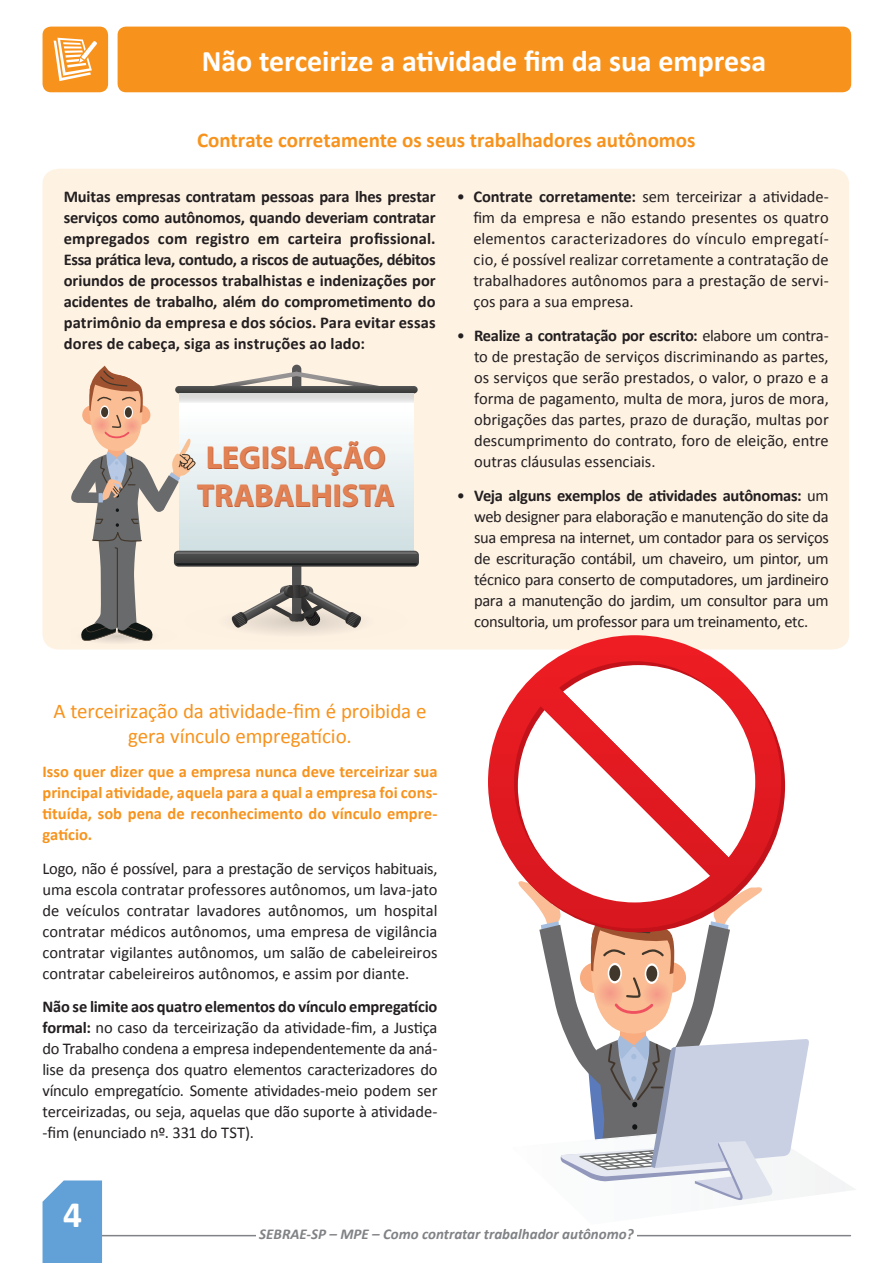
<style>
.page{position:relative;width:893px;height:1263px;background:#fff}
.page>*{position:absolute;margin:0;border:0;box-sizing:border-box;transform-origin:0 0}
.t1{font:700 37.35px "Calibri";color:#fff}
.t2{font:700 31.8px/38.2px "Myriad Pro";color:#c4633e}
.t3{font:700 30px "Calibri";letter-spacing:-.005em;color:#fff}
.t4{font:21px/25.5px "Calibri";letter-spacing:-.005em;color:#f7931d;text-align:center}
.t5{font:700 21px "Calibri";color:#f7931d}
.t6{font:16.5px/21px "Calibri";letter-spacing:-.005em;color:#231f20;text-align:justify}
.t7{font:700 16.5px/21px "Calibri";letter-spacing:.01em;color:#231f20;text-align:justify}
.t8{font:700 16.5px/21px "Calibri";color:#f7931d;text-align:justify}
.t9{font:italic 700 15px "Calibri";color:#808285}
.s1{font-weight:700}
</style>
<div class="page">
<hr style="left:65px;top:1235px;width:785px;height:1px;background:#808285">
<div style="left:256px;top:1225px;width:381px;height:18px;background:#fff"></div>
<div style="left:43px;top:1180px;width:59px;height:83px;background:#61a1d7"></div>
<div style="left:43px;top:169px;width:806px;height:480px;background:#fef2e3"></div>
<svg style="left:71px;top:365px;width:348px;height:282px"></svg>
<div style="left:118px;top:27px;width:733px;height:65px;background:#f7931d;border-radius:9px"></div>
<div style="left:43px;top:27px;width:65px;height:65px;background:#f7931d;border-radius:9px"></div>
<svg style="left:54px;top:38px;width:43px;height:43px"></svg>
<svg style="left:488px;top:635px;width:293px;height:246px"></svg>
<svg style="left:518px;top:881px;width:338px;height:320px"></svg>
<h3 class="t3" style="left:202px;top:42px;width:566px">Não terceirize a atividade fim da sua empresa</h3>
<p class="t5" style="left:197px;top:126px;width:500px">Contrate corretamente os seus trabalhadores autônomos</p>
<p class="t7" style="left:64px;top:186px;width:373px">Muitas empresas contratam pessoas para lhes prestar serviços como autônomos, quando deveriam contratar empregados com registro em carteira profissional.<br>Essa prática leva, contudo, a riscos de autuações, débitos oriundos de processos trabalhistas e indenizações por acidentes de trabalho, além do comprometimento do patrimônio da empresa e dos sócios. Para evitar essas dores de cabeça, siga as instruções ao lado:</p>
<p class="t6" style="left:473px;top:186px;width:357px;text-indent:-16px">• <span class="s1">Contrate corretamente:</span> sem terceirizar a atividade&shy;fim da empresa e não estando presentes os quatro elementos caracterizadores do vínculo empregatí&shy;cio, é possível realizar corretamente a contratação de trabalhadores autônomos para a prestação de servi&shy;ços para a sua empresa.</p>
<p class="t6" style="left:474px;top:325px;width:356px;text-indent:-17px">• <span class="s1">Realize a contratação por escrito:</span> elabore um contra&shy;to de prestação de serviços discriminando as partes, os serviços que serão prestados, o valor, o prazo e a forma de pagamento, multa de mora, juros de mora, obrigações das partes, prazo de duração, multas por descumprimento do contrato, foro de eleição, entre outras cláusulas essenciais.</p>
<p class="t6" style="left:474px;top:485px;width:356px;text-indent:-17px">• <span class="s1">Veja alguns exemplos de atividades autônomas:</span> um web designer para elaboração e manutenção do site da sua empresa na internet, um contador para os serviços de escrituração contábil, um chaveiro, um pintor, um técnico para conserto de computadores, um jardineiro para a manutenção do jardim, um consultor para um consultoria, um professor para um treinamento, etc.</p>
<h2 class="t2" style="left:197px;top:438px;width:200px">LEGISLAÇÃO<br>TRABALHISTA</h2>
<p class="t4" style="left:53px;top:698px;width:374px">A terceirização da atividade-fim é proibida e gera vínculo empregatício.</p>
<p class="t8" style="left:42px;top:761px;width:397px">Isso quer dizer que a empresa nunca deve terceirizar sua principal atividade, aquela para a qual a empresa foi cons&shy;tituída, sob pena de reconhecimento do vínculo empre&shy;gatício.</p>
<p class="t6" style="left:42px;top:858px;width:397px">Logo, não é possível, para a prestação de serviços habituais, uma escola contratar professores autônomos, um lava-jato de veículos contratar lavadores autônomos, um hospital contratar médicos autônomos, uma empresa de vigilância contratar vigilantes autônomos, um salão de cabeleireiros contratar cabeleireiros autônomos, e assim por diante.</p>
<p class="t6" style="left:42px;top:996px;width:397px"><span class="s1">Não se limite aos quatro elementos do vínculo empregatício formal:</span> no caso da terceirização da atividade-fim, a Justiça do Trabalho condena a empresa independentemente da aná&shy;lise da presença dos quatro elementos caracterizadores do vínculo empregatício. Somente atividades-meio podem ser terceirizadas, ou seja, aquelas que dão suporte à atividade--fim (enunciado nº. 331 do TST).</p>
<h1 class="t1" style="left:63px;top:1191px;width:20px">4</h1>
<p class="t9" style="left:259px;top:1224px;width:376px">SEBRAE-SP – MPE – Como contratar trabalhador autônomo?</p>
</div>
